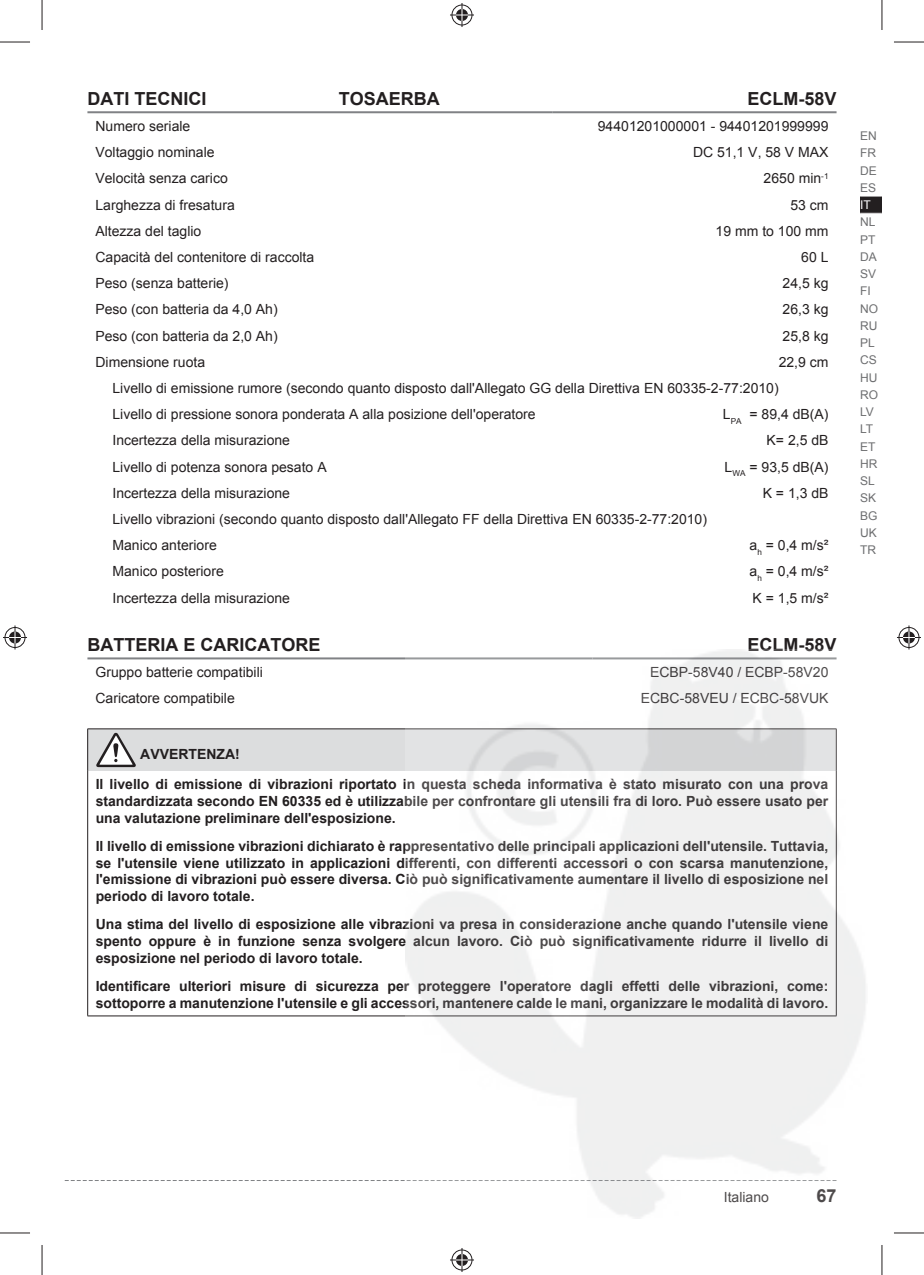
<style>
.page{position:relative;width:924px;height:1275px;background:#fff}
.page>*{position:absolute;margin:0;border:0;box-sizing:border-box;transform-origin:0 0}
.t1{font:700 18px "Arial";color:#231f20}
.t2{font:700 14px/16.8px "Arial";color:#231f20}
.t3{font:14px/26.2px "Arial";color:#231f20}
.t4{font:12px/17.2px "Arial";color:#6d6e70;text-align:justify}
.t5{font:12px "Arial";color:#fff}
</style>
<div class="page">
<div style="left:859px;top:196px;width:22px;height:17px;background:#231f20"></div>
<svg style="left:860px;top:213px;width:21px;height:1px"></svg>
<svg style="left:65px;top:1180px;width:340px;height:1px"></svg>
<hr style="left:87px;top:111px;width:465px;height:2px;background:#808285">
<hr style="left:552px;top:111px;width:284px;height:2px;background:#808285">
<hr style="left:87px;top:657px;width:505px;height:2px;background:#808285">
<div style="left:88px;top:729px;width:747px;height:42px;background:#dcddde"></div>
<hr style="left:87px;top:728px;width:749px;height:1px;background:#231f20">
<hr style="left:87px;top:729px;width:1px;height:42px;background:#231f20">
<hr style="left:87px;top:771px;width:1px;height:244px;background:#231f20">
<hr style="left:87px;top:1015px;width:749px;height:1px;background:#231f20">
<svg style="left:96px;top:732px;width:40px;height:35px"></svg>
<hr style="left:0;top:42px;width:30px;height:1px;background:#231f20">
<hr style="left:893px;top:42px;width:30px;height:1px;background:#231f20">
<hr style="left:0;top:1232px;width:30px;height:1px;background:#231f20">
<hr style="left:893px;top:1232px;width:30px;height:1px;background:#231f20">
<hr style="left:42px;top:0;width:1px;height:30px;background:#231f20">
<hr style="left:42px;top:1245px;width:1px;height:30px;background:#231f20">
<hr style="left:881px;top:0;width:1px;height:30px;background:#231f20">
<hr style="left:881px;top:1245px;width:1px;height:30px;background:#231f20">
<svg style="left:450px;top:3px;width:24px;height:24px"></svg>
<svg style="left:450px;top:1248px;width:24px;height:24px"></svg>
<svg style="left:3px;top:625px;width:24px;height:24px"></svg>
<svg style="left:897px;top:625px;width:23px;height:24px"></svg>
<img style="left:405px;top:649px;width:461px;height:569px">
<p class="t1" style="left:87px;top:88px;width:120px">DATI TECNICI</p>
<p class="t1" style="left:338px;top:88px;width:102px">TOSAERBA</p>
<p class="t1" style="left:747px;top:88px;width:91px">ECLM-58V</p>
<p class="t3" style="left:95px;top:113px;width:96px">Numero seriale</p>
<p class="t3" style="left:597px;top:113px;width:232px">94401201000001 - 94401201999999</p>
<p class="t3" style="left:95px;top:139px;width:121px">Voltaggio nominale</p>
<p class="t3" style="left:692px;top:139px;width:137px">DC 51,1 V, 58 V MAX</p>
<p class="t3" style="left:95px;top:165px;width:134px">Velocità senza carico</p>
<p class="t3" style="left:763px;top:165px;width:66px">2650 min<sup>-1</sup></p>
<p class="t3" style="left:95px;top:191px;width:141px">Larghezza di fresatura</p>
<p class="t3" style="left:790px;top:191px;width:40px">53 cm</p>
<p class="t3" style="left:95px;top:218px;width:107px">Altezza del taglio</p>
<p class="t3" style="left:715px;top:218px;width:114px">19 mm to 100 mm</p>
<p class="t3" style="left:95px;top:244px;width:220px">Capacità del contenitore di raccolta</p>
<p class="t3" style="left:800px;top:244px;width:29px">60 L</p>
<p class="t3" style="left:95px;top:270px;width:135px">Peso (senza batterie)</p>
<p class="t3" style="left:782px;top:270px;width:47px">24,5 kg</p>
<p class="t3" style="left:95px;top:296px;width:184px">Peso (con batteria da 4,0 Ah)</p>
<p class="t3" style="left:782px;top:296px;width:47px">26,3 kg</p>
<p class="t3" style="left:95px;top:322px;width:184px">Peso (con batteria da 2,0 Ah)</p>
<p class="t3" style="left:782px;top:322px;width:47px">25,8 kg</p>
<p class="t3" style="left:95px;top:349px;width:111px">Dimensione ruota</p>
<p class="t3" style="left:112px;top:349px;width:717px;text-indent:666px">22,9 cm<br>Livello di emissione rumore (secondo quanto disposto dall'Allegato GG della Direttiva EN 60335-2-77:2010)<br>Livello di pressione sonora ponderata A alla posizione dell'operatore</p>
<p class="t3" style="left:722px;top:401px;width:107px">L<sub>PA</sub> = 89,4 dB(A)</p>
<p class="t3" style="left:112px;top:427px;width:179px">Incertezza della misurazione</p>
<p class="t3" style="left:766px;top:427px;width:63px">K= 2,5 dB</p>
<p class="t3" style="left:112px;top:453px;width:216px">Livello di potenza sonora pesato A</p>
<p class="t3" style="left:724px;top:453px;width:105px">L<sub>WA</sub> = 93,5 dB(A)</p>
<p class="t3" style="left:112px;top:480px;width:179px">Incertezza della misurazione</p>
<p class="t3" style="left:762px;top:480px;width:67px">K = 1,3 dB</p>
<p class="t3" style="left:112px;top:506px;width:596px">Livello vibrazioni (secondo quanto disposto dall'Allegato FF della Direttiva EN 60335-2-77:2010)<br>Manico anteriore</p>
<p class="t3" style="left:749px;top:532px;width:80px">a<sub>h</sub> = 0,4 m/s²</p>
<p class="t3" style="left:112px;top:558px;width:113px">Manico posteriore</p>
<p class="t3" style="left:749px;top:558px;width:80px">a<sub>h</sub> = 0,4 m/s²</p>
<p class="t3" style="left:112px;top:584px;width:179px">Incertezza della misurazione</p>
<p class="t3" style="left:752px;top:584px;width:77px">K = 1,5 m/s²</p>
<p class="t1" style="left:87px;top:634px;width:234px">BATTERIA E CARICATORE</p>
<p class="t1" style="left:747px;top:634px;width:91px">ECLM-58V</p>
<p class="t3" style="left:95px;top:659px;width:169px">Gruppo batterie compatibili</p>
<p class="t3" style="left:649px;top:659px;width:180px">ECBP-58V40 / ECBP-58V20</p>
<p class="t3" style="left:95px;top:685px;width:141px">Caricatore compatibile</p>
<p class="t3" style="left:640px;top:685px;width:189px">ECBC-58VEU / ECBC-58VUK</p>
<p class="t2" style="left:96px;top:739px;width:733px;line-height:29.6px;text-indent:45px">AVVERTENZA!<br>Il livello di emissione di vibrazioni riportato in questa scheda informativa è stato misurato con una prova</p>
<p class="t2" style="left:96px;top:792px;width:733px">standardizzata secondo EN 60335 ed è utilizzabile per confrontare gli utensili fra di loro. Può essere usato per una valutazione preliminare dell'esposizione.</p>
<p class="t2" style="left:96px;top:837px;width:733px;text-align:justify">Il livello di emissione vibrazioni dichiarato è rappresentativo delle principali applicazioni dell'utensile. Tuttavia, se l'utensile viene utilizzato in applicazioni differenti, con differenti accessori o con scarsa manutenzione, l'emissione di vibrazioni può essere diversa. Ciò può significativamente aumentare il livello di esposizione nel periodo di lavoro totale.</p>
<p class="t2" style="left:96px;top:916px;width:733px;text-align:justify">Una stima del livello di esposizione alle vibrazioni va presa in considerazione anche quando l'utensile viene spento oppure è in funzione senza svolgere alcun lavoro. Ciò può significativamente ridurre il livello di esposizione nel periodo di lavoro totale.</p>
<p class="t2" style="left:96px;top:978px;width:733px">Identificare ulteriori misure di sicurezza per proteggere l'operatore dagli effetti delle vibrazioni, come: sottoporre a manutenzione l'utensile e gli accessori, mantenere calde le mani, organizzare le modalità di lavoro.</p>
<p class="t4" style="left:859px;top:127px;width:18px">EN FR DE ES</p>
<p class="t5" style="left:859px;top:198px;width:12px">IT</p>
<p class="t4" style="left:859px;top:213px;width:19px;text-align:left">NL<br>PT<br>DA<br>SV<br>FI<br>NO<br>RU<br>PL<br>CS<br>HU<br>RO<br>LV<br>LT<br>ET<br>HR<br>SL<br>SK<br>BG<br>UK<br>TR</p>
<p class="t3" style="left:723px;top:1184px;width:47px">Italiano</p>
<p class="t1" style="left:816px;top:1185px;width:22px">67</p>
</div>
